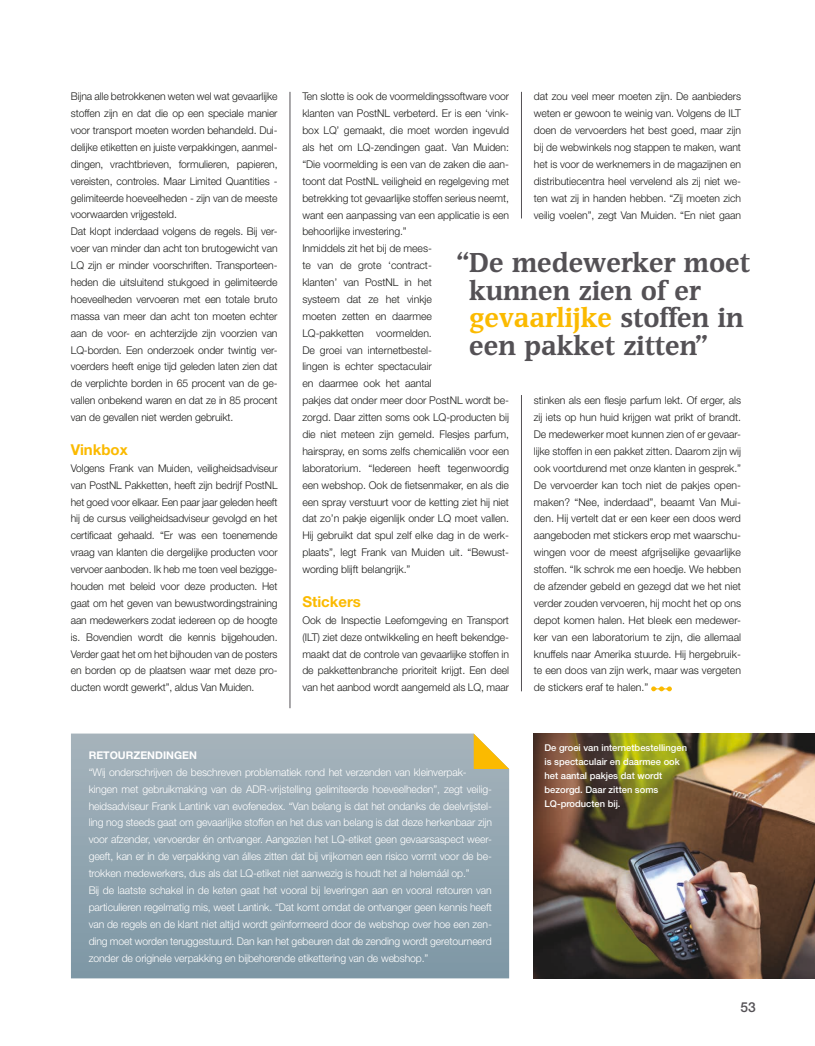
<style>
.page{position:relative;width:815px;height:1046px;background:#fff}
.page>*{position:absolute;margin:0;border:0;box-sizing:border-box;transform-origin:0 0}
.t1{font:700 27.5px/27.5px "Devin";color:#545155}
.t2{font:700 15px "Helvetica Neue LT";color:#fbba00}
.t3{font:500 13.75px "Helvetica Neue LT";color:#545155}
.t4{font:300 10.62px/16.9px "Helvetica Neue LT";letter-spacing:-.005em;color:#1d1d1b;text-align:justify}
.t5{font:300 10.62px/16.9px "Helvetica Neue LT";letter-spacing:-.01em;color:#fff}
.t6{font:700 10.62px "Helvetica Neue LT";color:#fff}
.t7{font:500 9.38px/13.8px "Helvetica Neue LT";color:#fff}
.s1{color:#fbba00}
</style>
<div class="page">
<hr style="left:290px;top:92px;width:1px;height:616px;background:#545155">
<hr style="left:521px;top:92px;width:1px;height:126px;background:#545155">
<hr style="left:521px;top:395px;width:1px;height:296px;background:#545155">
<svg style="left:71px;top:733px;width:438px;height:245px;background:#91a5b0"></svg>
<svg style="left:474px;top:733px;width:35px;height:35px"></svg>
<img style="left:534px;top:733px;width:281px;height:245px">
<svg style="left:651px;top:686px;width:21px;height:5px"></svg>
<p class="t4" style="left:71px;top:88px;width:208px;text-align:left">Bijna alle betrokkenen weten wel wat gevaarlijke stoffen zijn en dat die op een speciale manier voor transport moeten worden behandeld. Dui&shy;delijke etiketten en juiste verpakkingen, aanmel&shy;dingen, vrachtbrieven, formulieren, papieren, vereisten, controles. Maar Limited Quantities - gelimiteerde hoeveelheden - zijn van de meeste voorwaarden vrijgesteld.<br>Dat klopt inderdaad volgens de regels. Bij ver&shy;voer van minder dan acht ton brutogewicht van LQ zijn er minder voorschriften. Transporteen&shy;heden die uitsluitend stukgoed in gelimiteerde hoeveelheden vervoeren met een totale bruto massa van meer dan acht ton moeten echter aan de voor- en achterzijde zijn voorzien van LQ-borden. Een onderzoek onder twintig ver&shy;voerders heeft enige tijd geleden laten zien dat de verplichte borden in 65 procent van de ge&shy;vallen onbekend waren en dat ze in 85 procent van de gevallen niet werden gebruikt.</p>
<h2 class="t2" style="left:71px;top:440px;width:58px">Vinkbox</h2>
<p class="t4" style="left:71px;top:459px;width:208px">Volgens Frank van Muiden, veiligheidsadviseur van PostNL Pakketten, heeft zijn bedrijf PostNL het goed voor elkaar. Een paar jaar geleden heeft hij de cursus veiligheidsadviseur gevolgd en het certificaat gehaald. “Er was een toenemende vraag van klanten die dergelijke producten voor vervoer aanboden. Ik heb me toen veel bezigge&shy;houden met beleid voor deze producten. Het gaat om het geven van bewustwordingstraining aan medewerkers zodat iedereen op de hoogte is. Bovendien wordt die kennis bijgehouden.<br>Verder gaat het om het bijhouden van de posters en borden op de plaatsen waar met deze pro&shy;ducten wordt gewerkt”, aldus Van Muiden.</p>
<p class="t4" style="left:534px;top:88px;width:209px">dat zou veel meer moeten zijn. De aanbieders weten er gewoon te weinig van. Volgens de ILT doen de vervoerders het best goed, maar zijn bij de webwinkels nog stappen te maken, want het is voor de werknemers in de magazijnen en distributiecentra heel vervelend als zij niet we&shy;ten wat zij in handen hebben. “Zij moeten zich veilig voelen”, zegt Van Muiden. “En niet gaan</p>
<p class="t4" style="left:302px;top:88px;width:208px;text-align:left">Ten slotte is ook de voormeldingssoftware voor klanten van PostNL verbeterd. Er is een ‘vink&shy;box LQ’ gemaakt, die moet worden ingevuld als het om LQ-zendingen gaat. Van Muiden: “Die voormelding is een van de zaken die aan&shy;toont dat PostNL veiligheid en regelgeving met betrekking tot gevaarlijke stoffen serieus neemt, want een aanpassing van een applicatie is een behoorlijke investering.”<br>Inmiddels zit het bij de mees-<br>te van de grote ‘contract-<br>klanten’ van PostNL in het<br>systeem dat ze het vinkje<br>moeten zetten en daarmee<br>LQ-pakketten voormelden.<br>De groei van internetbestel-<br>lingen is echter spectaculair<br>en daarmee ook het aantal<br>pakjes dat onder meer door PostNL wordt be&shy;zorgd. Daar zitten soms ook LQ-producten bij die niet meteen zijn gemeld. Flesjes parfum, hairspray, en soms zelfs chemicaliën voor een laboratorium. “Iedereen heeft tegenwoordig een webshop. Ook de fietsenmaker, en als die een spray verstuurt voor de ketting ziet hij niet dat zo’n pakje eigenlijk onder LQ moet vallen.<br>Hij gebruikt dat spul zelf elke dag in de werk&shy;plaats”, legt Frank van Muiden uit. “Bewust&shy;wording blijft belangrijk.”</p>
<h2 class="t2" style="left:302px;top:592px;width:60px">Stickers</h2>
<p class="t4" style="left:302px;top:611px;width:208px">Ook de Inspectie Leefomgeving en Transport (ILT) ziet deze ontwikkeling en heeft bekendge&shy;maakt dat de controle van gevaarlijke stoffen in de pakkettenbranche prioriteit krijgt. Een deel van het aanbod wordt aangemeld als LQ, maar</p>
<h1 class="t1" style="left:469px;top:249px;width:282px;text-indent:-13px">“De medewerker moet kunnen zien of er <span class="s1">gevaarlijke</span> stoffen in een pakket zitten”</h1>
<p class="t4" style="left:534px;top:392px;width:209px">stinken als een flesje parfum lekt. Of erger, als zij iets op hun huid krijgen wat prikt of brandt.<br>De medewerker moet kunnen zien of er gevaar&shy;lijke stoffen in een pakket zitten. Daarom zijn wij ook voortdurend met onze klanten in gesprek.” De vervoerder kan toch niet de pakjes open&shy;maken? “Nee, inderdaad”, beaamt Van Mui&shy;den. Hij vertelt dat er een keer een doos werd aangeboden met stickers erop met waarschu&shy;wingen voor de meest afgrijselijke gevaarlijke stoffen. “Ik schrok me een hoedje. We hebben de afzender gebeld en gezegd dat we het niet verder zouden vervoeren, hij mocht het op ons depot komen halen. Het bleek een medewer&shy;ker van een laboratorium te zijn, die allemaal knuffels naar Amerika stuurde. Hij hergebruik&shy;te een doos van zijn werk, maar was vergeten de stickers eraf te halen.”</p>
<p class="t6" style="left:89px;top:748px;width:110px">RETOURZENDINGEN</p>
<p class="t5" style="left:89px;top:763px;width:405px">“Wij onderschrijven de beschreven problematiek rond het verzenden van kleinverpak&shy;kingen met gebruikmaking van de ADR-vrijstelling gelimiteerde hoeveelheden”, zegt veilig&shy;heidsadviseur Frank Lantink van evofenedex. “Van belang is dat het ondanks de deelvrijstel&shy;ling nog steeds gaat om gevaarlijke stoffen en het dus van belang is dat deze herkenbaar zijn voor afzender, vervoerder én ontvanger. Aangezien het LQ-etiket geen gevaarsaspect weer&shy;geeft, kan er in de verpakking van álles zitten dat bij vrijkomen een risico vormt voor de be&shy;trokken medewerkers, dus als dat LQ-etiket niet aanwezig is houdt het al helemáál op.”<br>Bij de laatste schakel in de keten gaat het vooral bij leveringen aan en vooral retouren van particulieren regelmatig mis, weet Lantink. “Dat komt omdat de ontvanger geen kennis heeft van de regels en de klant niet altijd wordt geïnformeerd door de webshop over hoe een zen&shy;ding moet worden teruggestuurd. Dan kan het gebeuren dat de zending wordt geretourneerd zonder de originele verpakking en bijbehorende etikettering van de webshop.”</p>
<p class="t7" style="left:544px;top:741px;width:144px">De groei van internetbestellingen is spectaculair en daarmee ook het aantal pakjes dat wordt bezorgd. Daar zitten soms<br>LQ-producten bij.</p>
<p class="t3" style="left:741px;top:999px;width:17px">53</p>
</div>
